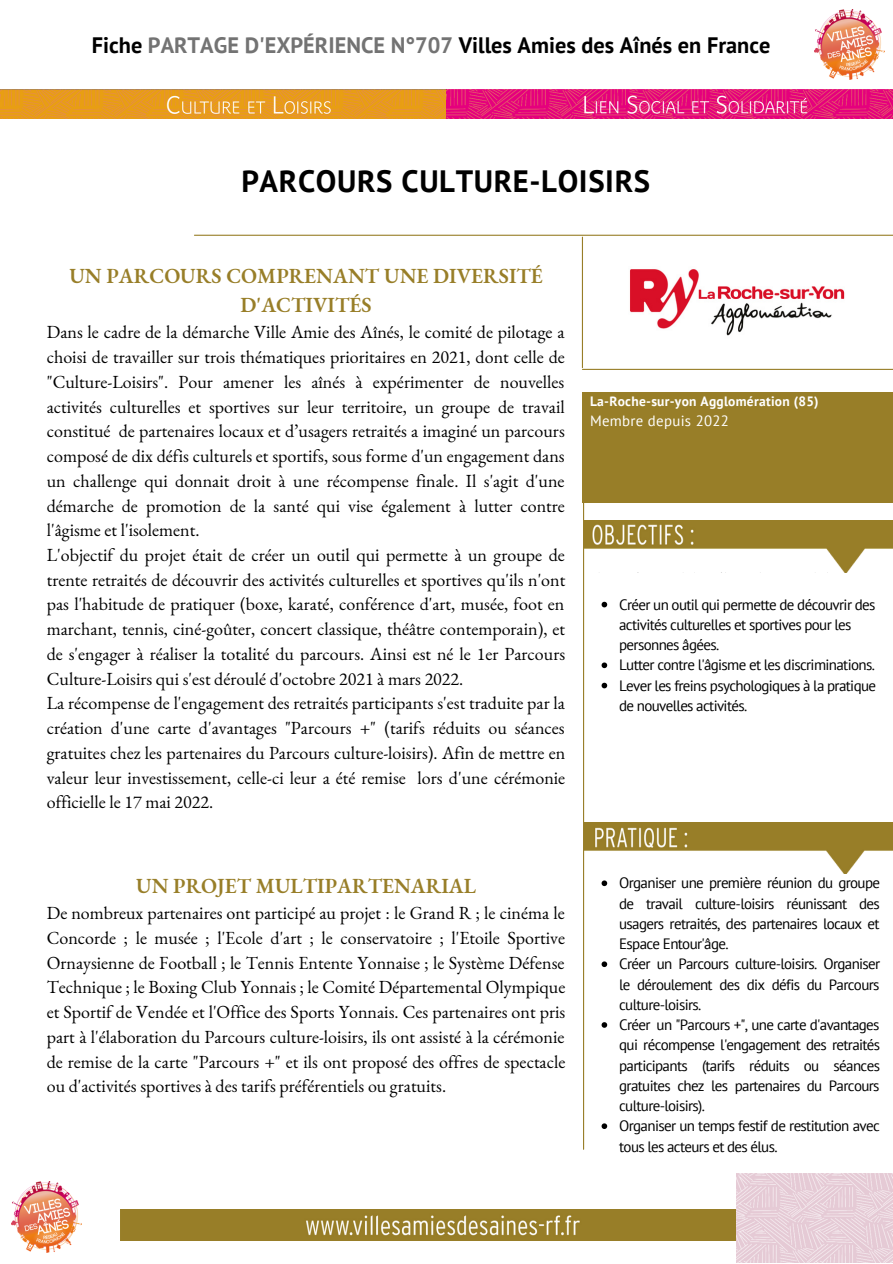
<style>
.page{position:relative;width:893px;height:1264px;background:#fff}
.page>*{position:absolute;margin:0;border:0;box-sizing:border-box;transform-origin:0 0}
.t1{font:700 30.75px "PT Sans";letter-spacing:.02em;color:#000}
.t2{font:700 22.35px "PT Sans";color:#000}
.t3{font:600 21px/29.2px "EB Garamond";color:#987e28;text-align:center}
.t4{font:18px/24.8px "EB Garamond";color:#000}
.t5{font:15px/20.2px "PT Sans";letter-spacing:-.045em;color:#000}
.t6{font:14.85px "PT Sans";letter-spacing:.02em;color:#fff}
.t7{font:700 13.5px "PT Sans";letter-spacing:.02em;color:#fff}
.s1{color:#737373}
</style>
<div class="page">
<hr style="left:583px;top:484px;width:1px;height:665px;background:#987e28">
<img style="left:120px;top:1209px;width:616px;height:31px">
<img style="left:736px;top:1173px;width:156px;height:89px">
<img style="left:584px;top:822px;width:308px;height:51px">
<img style="left:584px;top:520px;width:308px;height:52px">
<div style="left:582px;top:392px;width:310px;height:110px;background:#987e28"></div>
<hr style="left:194px;top:235px;width:698px;height:1px;background:#987e28">
<hr style="left:582px;top:237px;width:1px;height:130px;background:#987e28">
<hr style="left:582px;top:369px;width:310px;height:1px;background:#987e28">
<img style="left:814px;top:9px;width:70px;height:71px">
<img style="left:12px;top:1181px;width:69px;height:71px">
<img style="left:0;top:89px;width:892px;height:30px">
<img style="left:630px;top:269px;width:215px;height:67px">
<svg style="left:601px;top:601px;width:6px;height:6px"></svg>
<svg style="left:601px;top:662px;width:6px;height:6px"></svg>
<svg style="left:601px;top:682px;width:6px;height:6px"></svg>
<svg style="left:601px;top:880px;width:6px;height:6px"></svg>
<svg style="left:601px;top:961px;width:6px;height:6px"></svg>
<svg style="left:601px;top:1022px;width:6px;height:5px"></svg>
<svg style="left:601px;top:1123px;width:6px;height:5px"></svg>
<p class="t2" style="left:92px;top:31px;width:680px">Fiche <span class="s1">PARTAGE D'EXPÉRIENCE N°707</span> Villes Amies des Aînés en France</p>
<h1 class="t1" style="left:241px;top:161px;width:410px">PARCOURS CULTURE-LOISIRS</h1>
<p class="t3" style="left:69px;top:261px;width:475px">UN PARCOURS COMPRENANT UNE DIVERSITÉ<br>D'ACTIVITÉS</p>
<p class="t4" style="left:47px;top:319px;width:520px">Dans le cadre de la démarche Ville Amie des Aînés, le comité de pilotage a choisi de travailler sur trois thématiques prioritaires en 2021, dont celle de "Culture-Loisirs". Pour amener les aînés à expérimenter de nouvelles activités culturelles et sportives sur leur territoire, un groupe de travail constitué de partenaires locaux et d’usagers retraités a imaginé un parcours composé de dix défis culturels et sportifs, sous forme d'un engagement dans un challenge qui donnait droit à une récompense finale. Il s'agit d'une démarche de promotion de la santé qui vise également à lutter contre l'âgisme et l'isolement.<br>L'objectif du projet était de créer un outil qui permette à un groupe de trente retraités de découvrir des activités culturelles et sportives qu'ils n'ont pas l'habitude de pratiquer (boxe, karaté, conférence d'art, musée, foot en marchant, tennis, ciné-goûter, concert classique, théâtre contemporain), et de s'engager à réaliser la totalité du parcours. Ainsi est né le 1er Parcours Culture-Loisirs qui s'est déroulé d'octobre 2021 à mars 2022.<br>La récompense de l'engagement des retraités participants s'est traduite par la création d'une carte d'avantages "Parcours +" (tarifs réduits ou séances gratuites chez les partenaires du Parcours culture-loisirs). Afin de mettre en valeur leur investissement, celle-ci leur a été remise lors d'une cérémonie officielle le 17 mai 2022.</p>
<p class="t7" style="left:590px;top:392px;width:230px">La-Roche-sur-yon Agglomération (85)</p>
<p class="t6" style="left:590px;top:411px;width:140px">Membre depuis 2022</p>
<p class="t5" style="left:619px;top:594px;width:258px">Créer un outil qui permette de découvrir des activités culturelles et sportives pour les personnes âgées.<br>Lutter contre l'âgisme et les discriminations.<br>Lever les freins psychologiques à la pratique de nouvelles activités.</p>
<p class="t3" style="left:136px;top:871px;width:341px">UN PROJET MULTIPARTENARIAL</p>
<p class="t4" style="left:47px;top:900px;width:520px;text-align:justify">De nombreux partenaires ont participé au projet : le Grand R ; le cinéma le Concorde ; le musée ; l'Ecole d'art ; le conservatoire ; l'Etoile Sportive Ornaysienne de Football ; le Tennis Entente Yonnaise ; le Système Défense Technique ; le Boxing Club Yonnais ; le Comité Départemental Olympique et Sportif de Vendée et l'Office des Sports Yonnais. Ces partenaires ont pris part à l'élaboration du Parcours culture-loisirs, ils ont assisté à la cérémonie de remise de la carte "Parcours +" et ils ont proposé des offres de spectacle ou d'activités sportives à des tarifs préférentiels ou gratuits.</p>
<p class="t5" style="left:619px;top:872px;width:263px">Organiser une première réunion du groupe de travail culture-loisirs réunissant des usagers retraités, des partenaires locaux et Espace Entour'âge.<br>Créer un Parcours culture-loisirs. Organiser le déroulement des dix défis du Parcours culture-loisirs.<br>Créer un "Parcours +", une carte d'avantages qui récompense l'engagement des retraités participants (tarifs réduits ou séances gratuites chez les partenaires du Parcours culture-loisirs).<br>Organiser un temps festif de restitution avec tous les acteurs et des élus.</p>
</div>
